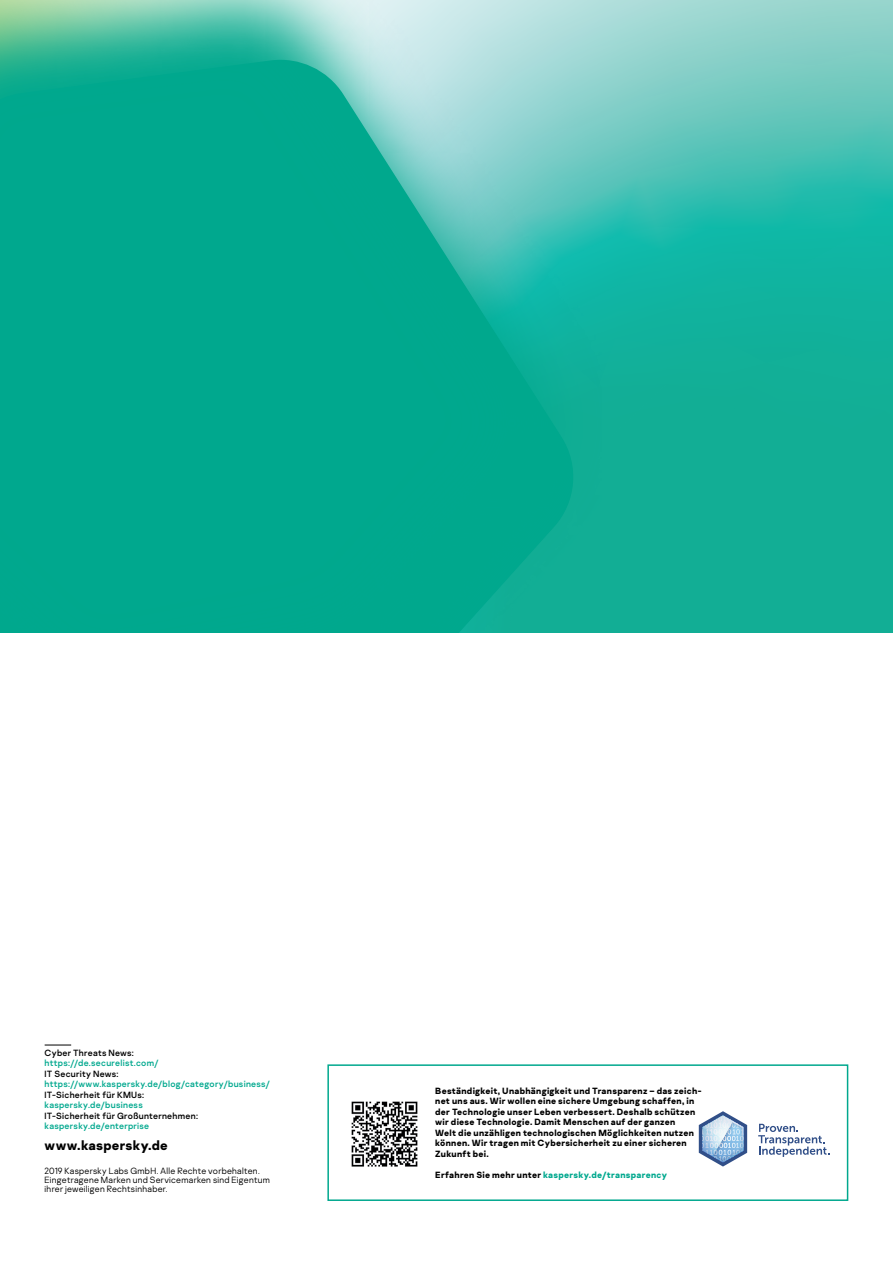
<style>
.page{position:relative;width:893px;height:1263px;background:#fff}
.page>*{position:absolute;margin:0;border:0;box-sizing:border-box;transform-origin:0 0}
.t1{font:700 13.5px "Kaspersky Sans";letter-spacing:.015em;color:#000}
.t2{font:700 9px/10.5px "Kaspersky Sans";letter-spacing:.03em;color:#000}
.t3{font:300 9px/9px "Kaspersky Sans";letter-spacing:.03em;color:#000}
.t4{font:9px "Kaspersky Sans";letter-spacing:.03em;color:#00a88e}
.t5{font:9px "Kaspersky Sans";letter-spacing:.03em;color:#000}
.t6{font:700 9px "Kaspersky Sans";letter-spacing:.03em;color:#00a88e}
.s1{color:#000}
</style>
<div class="page">
<svg style="left:601px;top:0;width:292px;height:632px;background:#2fb8a6"></svg>
<img style="left:0;top:0;width:601px;height:632px">
<svg style="left:45px;top:1044px;width:26px;height:1px"></svg>
<div style="left:327px;top:1064px;width:521px;height:137px;border:2px solid #00a88e"></div>
<img style="left:351px;top:1101px;width:67px;height:66px">
<svg style="left:699px;top:1111px;width:48px;height:55px"></svg>
<svg style="left:758px;top:1124px;width:71px;height:33px"></svg>
<p class="t5" style="left:45px;top:1047px;width:91px">Cyber Threats News:</p>
<p class="t4" style="left:45px;top:1057px;width:115px">https://de.securelist.com/</p>
<p class="t5" style="left:45px;top:1068px;width:75px">IT Security News:</p>
<p class="t4" style="left:45px;top:1078px;width:227px">https://www.kaspersky.de/blog/category/business/</p>
<p class="t5" style="left:45px;top:1089px;width:101px">IT-Sicherheit für KMUs:</p>
<p class="t4" style="left:45px;top:1099px;width:100px">kaspersky.de/business</p>
<p class="t5" style="left:45px;top:1110px;width:155px">IT-Sicherheit für Großunternehmen:</p>
<p class="t4" style="left:45px;top:1120px;width:106px">kaspersky.de/enterprise</p>
<h1 class="t1" style="left:45px;top:1137px;width:125px">www.kaspersky.de</h1>
<p class="t3" style="left:45px;top:1166px;width:227px">2019 Kaspersky Labs GmbH. Alle Rechte vorbehalten.<br>Eingetragene Marken und Servicemarken sind Eigentum ihrer jeweiligen Rechtsinhaber.</p>
<p class="t2" style="left:435px;top:1085px;width:268px">Beständigkeit, Unabhängigkeit und Transparenz – das zeich&shy;net uns aus. Wir wollen eine sichere Umgebung schaffen, in der Technologie unser Leben verbessert. Deshalb schützen wir diese Technologie. Damit Menschen auf der ganzen<br>Welt die unzähligen technologischen Möglichkeiten nutzen können. Wir tragen mit Cybersicherheit zu einer sicheren Zukunft bei.</p>
<p class="t6" style="left:435px;top:1169px;width:233px"><span class="s1">Erfahren Sie mehr unter</span> kaspersky.de/transparency</p>
</div>
